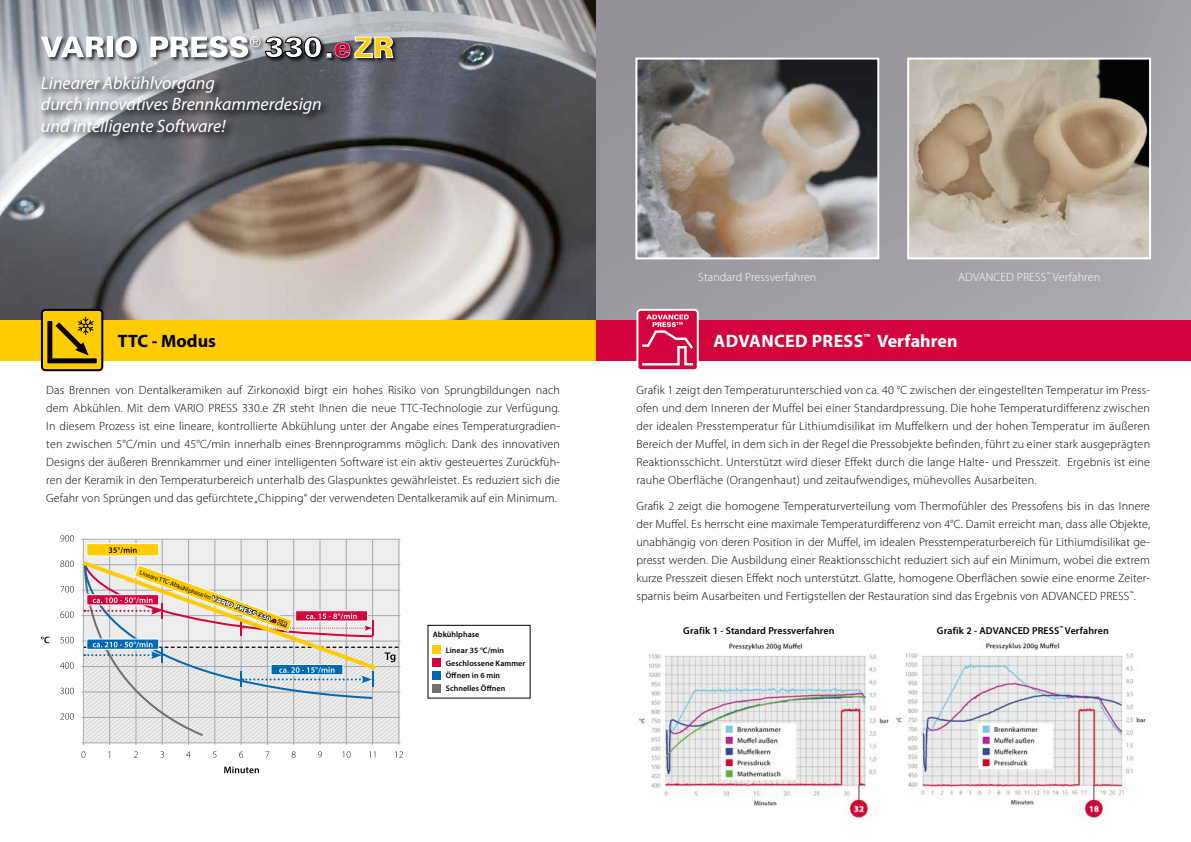
<style>
.page{position:relative;width:1191px;height:842px;background:#fff}
.page>*{position:absolute;margin:0;border:0;box-sizing:border-box;transform-origin:0 0}
.t1{font:italic 18px/21.6px "Myriad Pro";color:#fff}
.t2{font:700 18px "Myriad Pro";letter-spacing:.02em;color:#fff}
.t3{font:700 18px "Myriad Pro";color:#000}
.t4{font:300 12px/18px "Myriad Pro";letter-spacing:.01em;color:#000;text-align:justify}
.t5{font:300 12px "Myriad Pro";letter-spacing:.01em;color:#fff}
.t6{font:600 10px "Myriad Pro";letter-spacing:.01em;color:#000}
.t7{font:600 8px/12.8px "Myriad Pro";letter-spacing:.01em;color:#000}
.t8{font:6.5px "Myriad Pro";color:#000}
.s1{font-family:"Univers 75";font-weight:900}
</style>
<div class="page">
<img style="left:595px;top:0;width:596px;height:320px">
<div style="left:595px;top:320px;width:596px;height:40px;background:#d3043b"></div>
<svg style="left:636px;top:309px;width:63px;height:61px"></svg>
<img style="left:638px;top:61px;width:238px;height:195px">
<div style="left:635px;top:58px;width:244px;height:201px;border:2px solid #fff"></div>
<img style="left:910px;top:61px;width:238px;height:195px">
<div style="left:907px;top:58px;width:244px;height:201px;border:2px solid #fff"></div>
<img style="left:638px;top:642px;width:508px;height:176px">
<img style="left:0;top:0;width:595px;height:320px">
<div style="left:0;top:320px;width:595px;height:40px;background:#fc0"></div>
<svg style="left:41px;top:309px;width:62px;height:62px"></svg>
<div style="left:40px;top:35px;width:358px;height:28px;background:#000;opacity:.73"></div>
<svg style="left:41px;top:37px;width:63px;height:20px"></svg>
<div style="left:107px;top:37px;width:5px;height:20px;background:#fff"></div>
<svg style="left:115px;top:36px;width:22px;height:22px"></svg>
<svg style="left:150px;top:36px;width:243px;height:22px"></svg>
<svg style="left:40px;top:74px;width:290px;height:71px;background:#727379"></svg>
<hr style="left:82px;top:539px;width:318px;height:1px;background:#a8a8ac">
<hr style="left:83px;top:540px;width:1px;height:205px;background:#a8a8ac">
<hr style="left:109px;top:540px;width:1px;height:205px;background:#a8a8ac">
<hr style="left:136px;top:540px;width:1px;height:205px;background:#a8a8ac">
<hr style="left:162px;top:540px;width:1px;height:205px;background:#a8a8ac">
<hr style="left:188px;top:540px;width:1px;height:205px;background:#a8a8ac">
<hr style="left:215px;top:540px;width:1px;height:205px;background:#a8a8ac">
<hr style="left:241px;top:540px;width:1px;height:205px;background:#a8a8ac">
<hr style="left:267px;top:540px;width:1px;height:205px;background:#a8a8ac">
<hr style="left:293px;top:540px;width:1px;height:205px;background:#a8a8ac">
<hr style="left:320px;top:540px;width:1px;height:205px;background:#a8a8ac">
<hr style="left:346px;top:540px;width:1px;height:205px;background:#a8a8ac">
<hr style="left:372px;top:540px;width:1px;height:205px;background:#a8a8ac">
<hr style="left:398px;top:540px;width:1px;height:205px;background:#a8a8ac">
<hr style="left:82px;top:564px;width:318px;height:1px;background:#a8a8ac">
<hr style="left:82px;top:590px;width:318px;height:1px;background:#a8a8ac">
<hr style="left:82px;top:615px;width:318px;height:1px;background:#a8a8ac">
<hr style="left:82px;top:641px;width:318px;height:1px;background:#a8a8ac">
<hr style="left:82px;top:666px;width:318px;height:1px;background:#a8a8ac">
<hr style="left:82px;top:692px;width:318px;height:1px;background:#a8a8ac">
<hr style="left:82px;top:717px;width:318px;height:1px;background:#a8a8ac">
<hr style="left:82px;top:743px;width:318px;height:1px;background:#a8a8ac">
<svg style="left:81px;top:751px;width:4px;height:7px"></svg>
<svg style="left:134px;top:751px;width:4px;height:7px"></svg>
<svg style="left:160px;top:751px;width:4px;height:7px"></svg>
<svg style="left:186px;top:751px;width:5px;height:7px"></svg>
<svg style="left:213px;top:751px;width:3px;height:7px"></svg>
<svg style="left:239px;top:751px;width:4px;height:7px"></svg>
<svg style="left:266px;top:751px;width:3px;height:7px"></svg>
<svg style="left:292px;top:751px;width:4px;height:7px"></svg>
<svg style="left:318px;top:751px;width:4px;height:7px"></svg>
<svg style="left:342px;top:751px;width:8px;height:7px"></svg>
<svg style="left:369px;top:751px;width:6px;height:7px"></svg>
<svg style="left:395px;top:751px;width:8px;height:7px"></svg>
<svg style="left:41px;top:637px;width:8px;height:6px"></svg>
<div style="left:428px;top:625px;width:102px;height:73px;border:1px solid #000"></div>
<div style="left:433px;top:646px;width:8px;height:8px;background:#fc0"></div>
<div style="left:433px;top:659px;width:8px;height:8px;background:#d3043b"></div>
<div style="left:433px;top:671px;width:8px;height:8px;background:#0069b4"></div>
<div style="left:433px;top:684px;width:8px;height:8px;background:#706f6e"></div>
<svg style="left:60px;top:535px;width:339px;height:208px;background:#e0dad3"></svg>
<svg style="left:224px;top:766px;width:35px;height:7px"></svg>
<h1 class="t1" style="left:41px;top:71px;width:282px">Linearer Abkühlvorgang<br>durch innovatives Brennkammerdesign und intelligente Software!</h1>
<h1 class="t3" style="left:118px;top:329px;width:100px">TTC - Modus</h1>
<p class="t4" style="left:46px;top:381px;width:515px">Das Brennen von Dentalkeramiken auf Zirkonoxid birgt ein hohes Risiko von Sprungbildungen nach dem Abkühlen. Mit dem VARIO PRESS 330.e ZR steht Ihnen die neue TTC-Technologie zur Verfügung.<br>In diesem Prozess ist eine lineare, kontrollierte Abkühlung unter der Angabe eines Temperaturgradien&shy;ten zwischen 5°C/min und 45°C/min innerhalb eines Brennprogramms möglich. Dank des innovativen Designs der äußeren Brennkammer und einer intelligenten Software ist ein aktiv gesteuertes Zurückfüh&shy;ren der Keramik in den Temperaturbereich unterhalb des Glaspunktes gewährleistet. Es reduziert sich die Gefahr von Sprüngen und das gefürchtete „Chipping“ der verwendeten Dentalkeramik auf ein Minimum.</p>
<p class="t8" style="left:141px;top:568px;width:157px;rotate:20deg">Lineare TTC-Abkühlphase im <span class="s1">VARIO PRESS 330.e ZR</span></p>
<p class="t7" style="left:433px;top:628px;width:48px">Abkühlphase</p>
<p class="t7" style="left:446px;top:643px;width:81px">Linear 35 °C/min<br>Geschlossene Kammer<br>Öffnen in 6 min<br>Schnelles Öffnen</p>
<p class="t5" style="left:698px;top:270px;width:120px">Standard Pressverfahren</p>
<p class="t5" style="left:958px;top:270px;width:144px">ADVANCED PRESS<sup>™</sup> Verfahren</p>
<h1 class="t2" style="left:713px;top:329px;width:245px">ADVANCED PRESS<sup>™</sup> Verfahren</h1>
<p class="t4" style="left:636px;top:381px;width:515px">Grafik 1 zeigt den Temperaturunterschied von ca. 40 °C zwischen der eingestellten Temperatur im Press&shy;ofen und dem Inneren der Muffel bei einer Standardpressung. Die hohe Temperaturdifferenz zwischen der idealen Presstemperatur für Lithiumdisilikat im Muffelkern und der hohen Temperatur im äußeren Bereich der Muffel, in dem sich in der Regel die Pressobjekte befinden, führt zu einer stark ausgeprägten Reaktionsschicht. Unterstützt wird dieser Effekt durch die lange Halte- und Presszeit. Ergebnis ist eine rauhe Oberfläche (Orangenhaut) und zeitaufwendiges, mühevolles Ausarbeiten.</p>
<p class="t4" style="left:636px;top:497px;width:515px">Grafik 2 zeigt die homogene Temperaturverteilung vom Thermofühler des Pressofens bis in das Innere der Muffel. Es herrscht eine maximale Temperaturdifferenz von 4°C. Damit erreicht man, dass alle Objekte, unabhängig von deren Position in der Muffel, im idealen Presstemperaturbereich für Lithiumdisilikat ge&shy;presst werden. Die Ausbildung einer Reaktionsschicht reduziert sich auf ein Minimum, wobei die extrem kurze Presszeit diesen Effekt noch unterstützt. Glatte, homogene Oberflächen sowie eine enorme Zeiter&shy;sparnis beim Ausarbeiten und Fertigstellen der Restauration sind das Ergebnis von ADVANCED PRESS<sup>™</sup>.</p>
<p class="t6" style="left:683px;top:624px;width:153px">Grafik 1 - Standard Pressverfahren</p>
<p class="t6" style="left:937px;top:624px;width:173px">Grafik 2 - ADVANCED PRESS<sup>™</sup> Verfahren</p>
</div>
